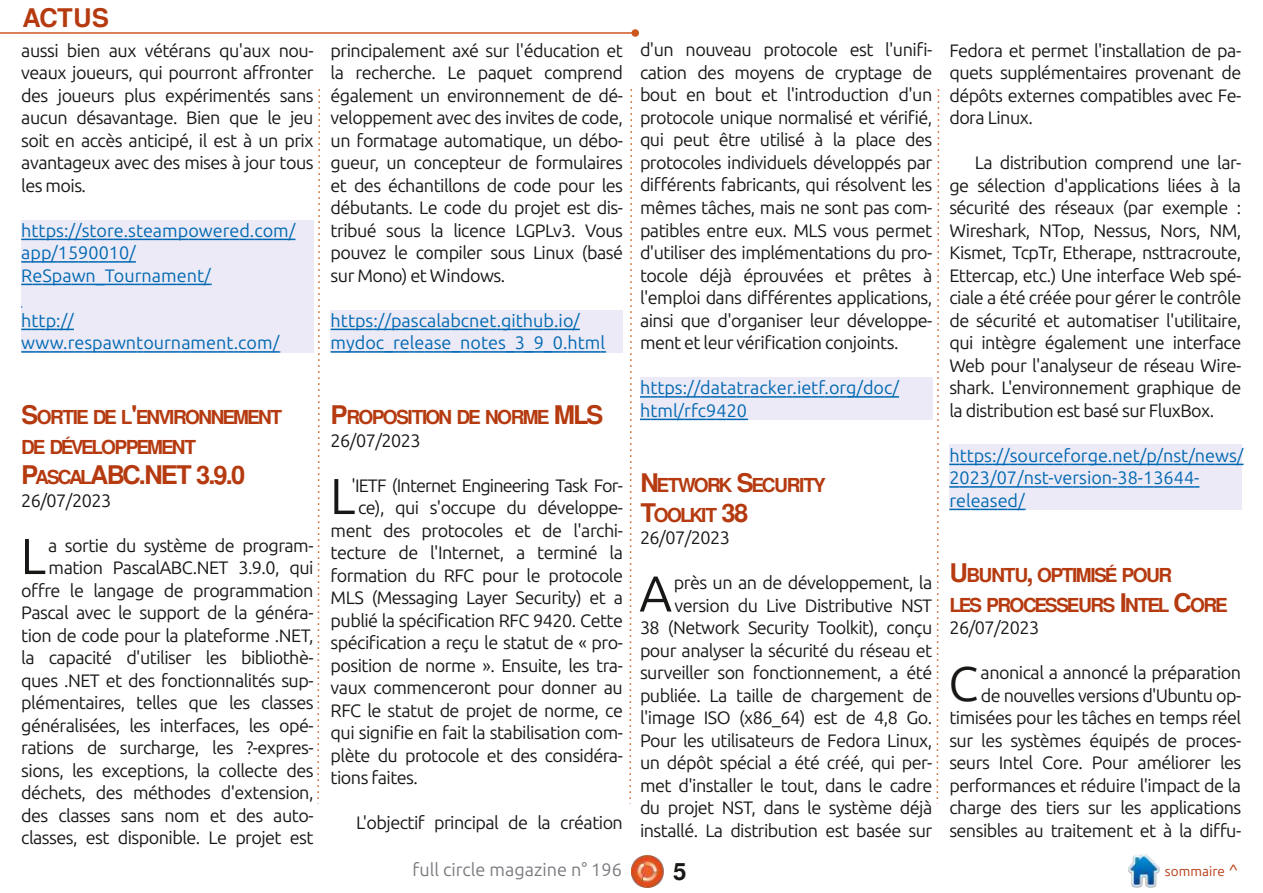
<style>
.page{position:relative;width:1263px;height:893px;background:#fff}
.page>*{position:absolute;margin:0;border:0;box-sizing:border-box;transform-origin:0 0}
.t1{font:50.4px "Ubuntu";color:#181715}
.t2{font:48.75px "Ubuntu";color:#181715}
.t3{font:700 25.5px "Free Sans";letter-spacing:-.055em;color:#b53a10}
.t4{font:700 24px "Free Sans";color:#181715}
.t5{font:700 19.2px/30px "Free Sans";letter-spacing:-.1em;color:#b53a10}
.t6{font:700 19.2px/30px "Free Sans";letter-spacing:-.12em;color:#b53a10}
.t7{font:18px/22.5px "Ubuntu";letter-spacing:-.03em;color:#181715;text-align:justify}
.t8{font:18px/22.5px "Ubuntu";color:#0068b2}
.t9{font:18px "Ubuntu";letter-spacing:-.05em;color:#181715}
.t10{font:18px "Ubuntu";color:#79797f}
.t11{font:13.5px "Ubuntu";color:#b53a10}
.s1{font-size:25.5px}
.s2{font-size:19.2px}
.s3{font-size:16.5px}
</style>
<div class="page">
<img style="left:631px;top:855px;width:33px;height:33px">
<img style="left:1128px;top:855px;width:32px;height:32px">
<hr style="left:0;top:32px;width:635px;height:2px;background:#cd581e">
<div style="left:631px;top:29px;width:8px;height:8px;background:#cd581e;border-radius:50%"></div>
<svg style="left:629px;top:89px;width:4px;height:715px"></svg>
<svg style="left:317px;top:89px;width:3px;height:715px"></svg>
<svg style="left:936px;top:89px;width:4px;height:715px"></svg>
<div style="left:21px;top:220px;width:293px;height:132px;background:#ebeaf6"></div>
<div style="left:331px;top:310px;width:292px;height:42px;background:#ebeaf6"></div>
<div style="left:640px;top:377px;width:292px;height:43px;background:#ebeaf6"></div>
<div style="left:949px;top:445px;width:293px;height:65px;background:#ebeaf6"></div>
<svg style="left:21px;top:239px;width:274px;height:1px"></svg>
<svg style="left:21px;top:261px;width:115px;height:2px"></svg>
<svg style="left:21px;top:284px;width:191px;height:1px"></svg>
<svg style="left:21px;top:329px;width:53px;height:1px"></svg>
<svg style="left:21px;top:351px;width:259px;height:2px"></svg>
<svg style="left:331px;top:329px;width:249px;height:1px"></svg>
<svg style="left:331px;top:351px;width:275px;height:2px"></svg>
<svg style="left:640px;top:396px;width:259px;height:2px"></svg>
<svg style="left:640px;top:419px;width:108px;height:1px"></svg>
<svg style="left:949px;top:464px;width:294px;height:1px"></svg>
<svg style="left:949px;top:486px;width:250px;height:2px"></svg>
<svg style="left:949px;top:509px;width:77px;height:1px"></svg>
<h3 class="t3" style="left:23px;top:7px;width:88px">ACTUS</h3>
<p class="t7" style="left:21px;top:39px;width:294px">aussi bien aux vétérans qu'aux nou&shy;veaux joueurs, qui pourront affronter des joueurs plus expérimentés sans aucun désavantage. Bien que le jeu soit en accès anticipé, il est à un prix avantageux avec des mises à jour tous les mois.</p>
<p class="t8" style="left:21px;top:219px;width:276px">https://store.steampowered.com/ app/1590010/<br>ReSpawn_Tournament/</p>
<p class="t8" style="left:21px;top:309px;width:260px">http:// www.respawntournament.com/</p>
<p class="t6" style="left:21px;top:403px;width:263px"><span class="s1">S</span>ORTIE DE L<span class="s1">'</span>ENVIRONNEMENT<br>DE DÉVELOPPEMENT</p>
<h3 class="t3" style="left:21px;top:464px;width:225px">P<span class="s2">ASCAL</span>ABC.NET 3.9.0</h3>
<p class="t7" style="left:21px;top:489px;width:91px">26/07/2023</p>
<h1 class="t1" style="left:21px;top:527px;width:27px">L</h1>
<p class="t7" style="left:21px;top:534px;width:294px;text-align:right">a sortie du système de program&shy;mation PascalABC.NET 3.9.0, qui offre le langage de programmation Pascal avec le support de la généra&shy;tion de code pour la plateforme .NET, la capacité d'utiliser les bibliothè&shy;ques .NET et des fonctionnalités sup&shy;plémentaires, telles que les classes généralisées, les interfaces, les opé&shy;rations de surcharge, les ?-expres&shy;sions, les exceptions, la collecte des déchets, des méthodes d'extension, des classes sans nom et des auto&shy;classes, est disponible. Le projet est</p>
<p class="t7" style="left:331px;top:39px;width:294px">principalement axé sur l'éducation et la recherche. Le paquet comprend également un environnement de dé&shy;veloppement avec des invites de code, un formatage automatique, un débo&shy;gueur, un concepteur de formulaires et des échantillons de code pour les débutants. Le code du projet est dis&shy;tribué sous la licence LGPLv3. Vous pouvez le compiler sous Linux (basé sur Mono) et Windows.</p>
<p class="t8" style="left:331px;top:309px;width:276px">https://pascalabcnet.github.io/ mydoc_release_notes_3_9_0.html</p>
<p class="t5" style="left:331px;top:403px;width:274px"><span class="s1">P</span>ROPOSITION DE NORME <span class="s1">MLS</span></p>
<p class="t7" style="left:331px;top:429px;width:91px">26/07/2023</p>
<h1 class="t1" style="left:330px;top:467px;width:27px">L</h1>
<p class="t9" style="left:352px;top:475px;width:273px">'IETF (Internet Engineering Task For-</p>
<p class="t7" style="left:358px;top:496px;width:266px">ce), qui s'occupe du développe-</p>
<p class="t7" style="left:331px;top:519px;width:294px">ment des protocoles et de l'archi-</p>
<p class="t7" style="left:331px;top:541px;width:294px">tecture de l'Internet, a terminé la</p>
<p class="t7" style="left:331px;top:564px;width:294px">formation du RFC pour le protocole</p>
<p class="t7" style="left:331px;top:586px;width:294px">MLS (Messaging Layer Security) et a</p>
<p class="t7" style="left:331px;top:609px;width:294px">publié la spécification RFC 9420. Cette</p>
<p class="t7" style="left:331px;top:631px;width:294px">spécification a reçu le statut de « pro-</p>
<p class="t7" style="left:331px;top:654px;width:294px">position de norme ». Ensuite, les tra-</p>
<p class="t7" style="left:331px;top:676px;width:294px">vaux commenceront pour donner au</p>
<p class="t7" style="left:331px;top:699px;width:294px">RFC le statut de projet de norme, ce</p>
<p class="t7" style="left:331px;top:721px;width:294px">qui signifie en fait la stabilisation com-</p>
<p class="t7" style="left:331px;top:744px;width:294px">plète du protocole et des considéra-</p>
<p class="t7" style="left:331px;top:766px;width:89px">tions faites.</p>
<p class="t7" style="left:356px;top:811px;width:268px">L'objectif principal de la création</p>
<p class="t7" style="left:640px;top:39px;width:294px">d'un nouveau protocole est l'unifi&shy;cation des moyens de cryptage de bout en bout et l'introduction d'un protocole unique normalisé et vérifié, qui peut être utilisé à la place des protocoles individuels développés par différents fabricants, qui résolvent les mêmes tâches, mais ne sont pas com&shy;patibles entre eux. MLS vous permet d'utiliser des implémentations du pro&shy;tocole déjà éprouvées et prêtes à l'emploi dans différentes applications, ainsi que d'organiser leur développe&shy;ment et leur vérification conjoints.</p>
<p class="t8" style="left:640px;top:376px;width:261px">https://datatracker.ietf.org/doc/ html/rfc9420</p>
<p class="t5" style="left:640px;top:471px;width:187px"><span class="s1">N</span>ETWORK <span class="s1">S</span>ECURITY<br><span class="s1">T</span>OOLKIT <span class="s1">38</span></p>
<p class="t7" style="left:640px;top:526px;width:91px">26/07/2023</p>
<h1 class="t1" style="left:639px;top:565px;width:34px">A</h1>
<p class="t7" style="left:640px;top:571px;width:294px;text-align:right">près un an de développement, la version du Live Distributive NST<br>38 (Network Security Toolkit), conçu pour analyser la sécurité du réseau et surveiller son fonctionnement, a été publiée. La taille de chargement de l'image ISO (x86_64) est de 4,8 Go.<br>Pour les utilisateurs de Fedora Linux, un dépôt spécial a été créé, qui per&shy;met d'installer le tout, dans le cadre du projet NST, dans le système déjà installé. La distribution est basée sur</p>
<p class="t7" style="left:949px;top:39px;width:293px">Fedora et permet l'installation de pa&shy;quets supplémentaires provenant de dépôts externes compatibles avec Fe&shy;dora Linux.</p>
<p class="t7" style="left:949px;top:151px;width:293px;text-indent:26px">La distribution comprend une lar&shy;ge sélection d'applications liées à la sécurité des réseaux (par exemple :<br>Wireshark, NTop, Nessus, Nors, NM, Kismet, TcpTr, Etherape, nsttracroute, Ettercap, etc.) Une interface Web spé&shy;ciale a été créée pour gérer le contrôle de sécurité et automatiser l'utilitaire, qui intègre également une interface Web pour l'analyseur de réseau Wire&shy;shark. L'environnement graphique de la distribution est basé sur FluxBox.</p>
<p class="t8" style="left:949px;top:444px;width:296px">https://sourceforge.net/p/nst/news/<br>2023/07/nst-version-38-13644- released/</p>
<p class="t5" style="left:949px;top:561px;width:280px"><span class="s1">U</span>BUNTU<span class="s1">,</span> OPTIMISÉ POUR<br>LES PROCESSEURS <span class="s1">I</span>NTEL <span class="s1">C</span>ORE</p>
<p class="t7" style="left:949px;top:616px;width:91px">26/07/2023</p>
<h2 class="t2" style="left:949px;top:655px;width:31px">C</h2>
<p class="t7" style="left:949px;top:661px;width:293px;text-align:right">anonical a annoncé la préparation<br>de nouvelles versions d'Ubuntu op&shy;timisées pour les tâches en temps réel sur les systèmes équipés de proces&shy;seurs Intel Core. Pour améliorer les performances et réduire l'impact de la charge des tiers sur les applications sensibles au traitement et à la diffu-</p>
<p class="t10" style="left:412px;top:859px;width:211px">full circle magazine n° 196</p>
<h3 class="t4" style="left:673px;top:860px;width:15px">5</h3>
<p class="t11" style="left:1165px;top:863px;width:75px">sommaire <span class="s3">^</span></p>
</div>
